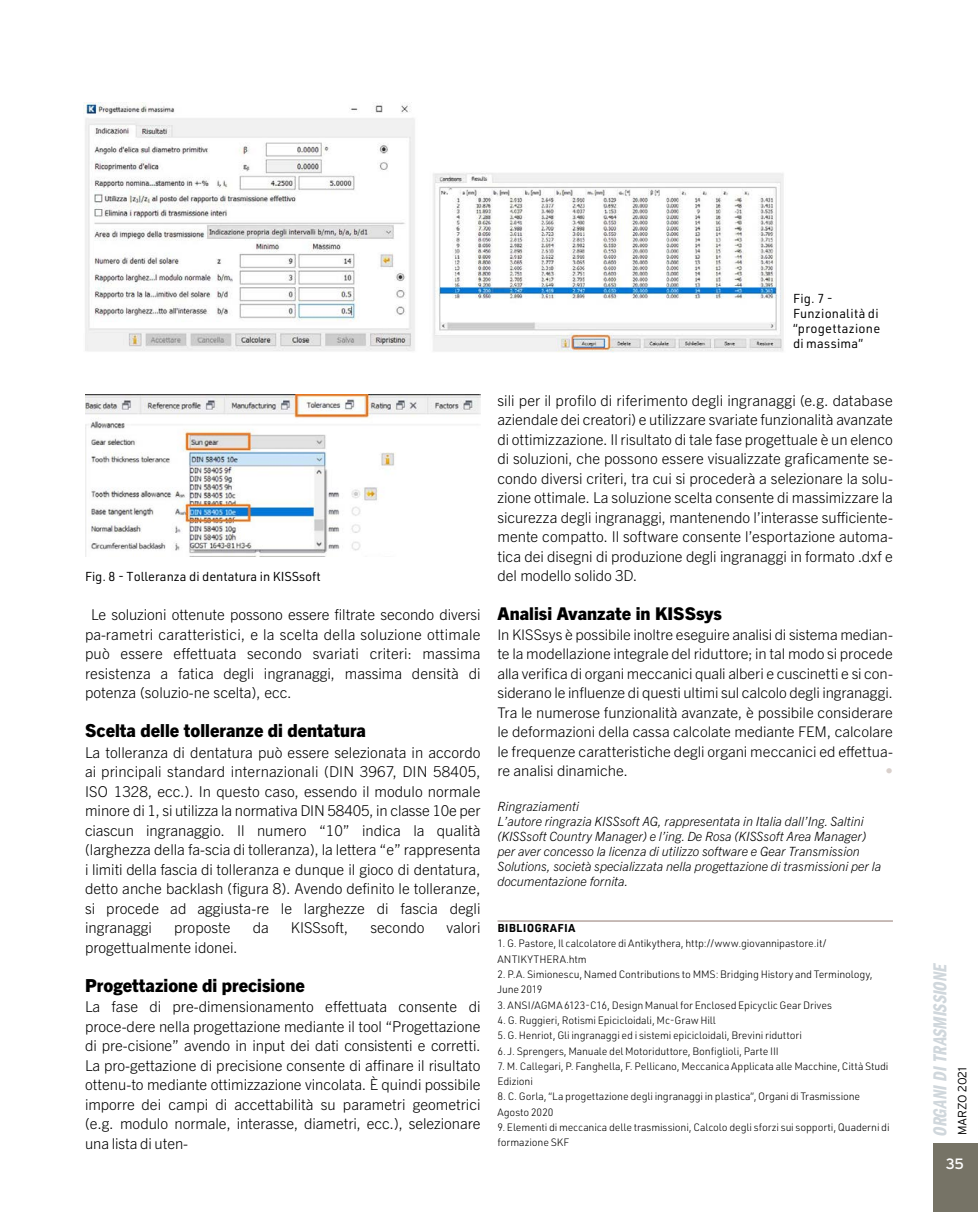
<style>
.page{position:relative;width:978px;height:1212px;background:#fff}
.page>*{position:absolute;margin:0;border:0;box-sizing:border-box;transform-origin:0 0}
.t1{font:italic 19.5px "Franklin Gothic URW Com Dem";color:#d0d7dc}
.OT20_Didascalia{font:800 18px "Trade Gothic Next LT Pro";color:#000}
.OT20_Titoletto{font:800 17.55px "Trade Gothic Next LT Pro";letter-spacing:.005em;color:#000}
.OT20_Didascalia-2{font:300 15px/19.5px "Trade Gothic Next LT Pro";color:#000;text-align:justify}
.OT20_Testo{font:300 15px/19.5px "Trade Gothic Next LT Pro";color:#000;text-align:justify}
.t2{font:15px "Interstate";color:#fff}
.OT20_Testo-2{font:300 14.7px/19.5px "Trade Gothic Next LT Pro";letter-spacing:-.005em;color:#000;text-align:justify}
.OT20_Bibliografia_Ti{font:600 14.7px "URWDIN";letter-spacing:.025em;color:#000;scale:.92 1}
.OT20_Testo-3{font:700 condensed 14.7px "Helvetica Neue LT Std";color:#d9d0cc}
.OT20_Box_Testo{font:italic 300 12.75px/15px "Trade Gothic Next LT Pro";color:#000}
.OT20_Didascalia-3{font:12.75px/15px "URWDIN";letter-spacing:.01em;color:#000}
.t3{font:300 12px "Interstate";letter-spacing:-.02em;color:#000}
.OT20_Bibliografia_Te{font:300 10.5px/15.3px "URWDIN";letter-spacing:-.015em;color:#000}
</style>
<div class="page">
<div style="left:933px;top:1144px;width:45px;height:68px;background:#767366"></div>
<img style="left:84px;top:103px;width:700px;height:249px">
<hr style="left:497px;top:920px;width:396px;height:2px;background:#b4a49e">
<img style="left:85px;top:395px;width:395px;height:161px">
<p class="OT20_Didascalia-3" style="left:793px;top:290px;width:89px">Fig. 7 -<br>Funzionalità di “progettazione di massima”</p>
<p class="OT20_Didascalia-3" style="left:85px;top:568px;width:237px">Fig. 8 - Tolleranza di dentatura in KISSsoft</p>
<p class="OT20_Didascalia-2" style="left:85px;top:604px;width:397px;text-indent:6px">Le soluzioni ottenute possono essere filtrate secondo diversi pa-rametri caratteristici, e la scelta della soluzione ottimale può essere effettuata secondo svariati criteri: massima resistenza a fatica degli ingranaggi, massima densità di potenza (soluzio-ne scelta), ecc.</p>
<p class="OT20_Didascalia" style="left:85px;top:718px;width:283px">Scelta delle tolleranze di dentatura</p>
<p class="OT20_Didascalia-2" style="left:85px;top:741px;width:397px">La tolleranza di dentatura può essere selezionata in accordo ai principali standard internazionali (DIN 3967, DIN 58405, ISO 1328, ecc.). In questo caso, essendo il modulo normale minore di 1, si utilizza la normativa DIN 58405, in classe 10e per ciascun ingranaggio. Il numero “10” indica la qualità (larghezza della fa-scia di tolleranza), la lettera “e” rappresenta i limiti della fascia di tolleranza e dunque il gioco di dentatura, detto anche backlash (figura 8). Avendo definito le tolleranze, si procede ad aggiusta-re le larghezze di fascia degli ingranaggi</p>
<p class="OT20_Didascalia-2" style="left:174px;top:917px;width:58px">proposte</p>
<p class="OT20_Didascalia-2" style="left:253px;top:917px;width:18px">da</p>
<p class="OT20_Didascalia-2" style="left:291px;top:917px;width:59px">KISSsoft,</p>
<p class="OT20_Didascalia-2" style="left:371px;top:917px;width:56px">secondo</p>
<p class="OT20_Didascalia-2" style="left:446px;top:917px;width:36px">valori</p>
<p class="OT20_Didascalia-2" style="left:85px;top:936px;width:154px">progettualmente idonei.</p>
<p class="OT20_Didascalia" style="left:85px;top:972px;width:221px">Progettazione di precisione</p>
<p class="OT20_Didascalia-2" style="left:85px;top:996px;width:397px">La fase di pre-dimensionamento effettuata consente di proce-dere nella progettazione mediante il tool “Progettazione di pre-cisione” avendo in input dei dati consistenti e corretti.<br>La pro-gettazione di precisione consente di affinare il risultato ottenu-to mediante ottimizzazione vincolata. È quindi possibile imporre dei campi di accettabilità su parametri geometrici (e.g. modulo normale, interasse, diametri, ecc.), selezionare una lista di uten-</p>
<p class="OT20_Testo" style="left:497px;top:389px;width:397px">sili per il profilo di riferimento degli ingranaggi (e.g. database aziendale dei creatori) e utilizzare svariate funzionalità avanzate di ottimizzazione. Il risultato di tale fase progettuale è un elenco di soluzioni, che possono essere visualizzate graficamente se&shy;condo diversi criteri, tra cui si procederà a selezionare la solu&shy;zione ottimale. La soluzione scelta consente di massimizzare la sicurezza degli ingranaggi, mantenendo l’interasse sufficiente&shy;mente compatto. Il software consente l’esportazione automa&shy;tica dei disegni di produzione degli ingranaggi in formato .dxf e del modello solido 3D.</p>
<p class="OT20_Titoletto" style="left:497px;top:601px;width:226px">Analisi Avanzate in KISSsys</p>
<p class="OT20_Testo-2" style="left:497px;top:623px;width:397px">In KISSsys è possibile inoltre eseguire analisi di sistema median&shy;te la modellazione integrale del riduttore; in tal modo si procede alla verifica di organi meccanici quali alberi e cuscinetti e si con&shy;siderano le influenze di questi ultimi sul calcolo degli ingranaggi.</p>
<p class="OT20_Testo-2" style="left:497px;top:701px;width:397px">Tra le numerose funzionalità avanzate, è possibile considerare le deformazioni della cassa calcolate mediante FEM, calcolare le frequenze caratteristiche degli organi meccanici ed effettua&shy;re analisi dinamiche.</p>
<p class="OT20_Testo-3" style="left:885px;top:762px;width:9px">•</p>
<p class="OT20_Box_Testo" style="left:497px;top:798px;width:83px">Ringraziamenti</p>
<p class="OT20_Box_Testo" style="left:497px;top:813px;width:385px">L’autore ringrazia KISSsoft AG, rappresentata in Italia dall’Ing. Saltini (KISSsoft Country Manager) e l’ing. De Rosa (KISSsoft Area Manager) per aver concesso la licenza di utilizzo software e Gear Transmission Solutions, società specializzata nella progettazione di trasmissioni per la documentazione fornita.</p>
<p class="OT20_Bibliografia_Ti" style="left:497px;top:917px;width:86px">Bibliografia</p>
<p class="OT20_Bibliografia_Te" style="left:497px;top:936px;width:331px">1. G. Pastore, Il calcolatore di Antikythera, http://www.giovannipastore.it/<br>ANTIKYTHERA.htm</p>
<p class="OT20_Bibliografia_Te" style="left:497px;top:966px;width:377px">2. P.A. Simionescu, Named Contributions to MMS: Bridging History and Terminology,<br>June 2019</p>
<p class="OT20_Bibliografia_Te" style="left:497px;top:997px;width:336px">3. ANSI/AGMA 6123-C16, Design Manual for Enclosed Epicyclic Gear Drives</p>
<p class="OT20_Bibliografia_Te" style="left:497px;top:1012px;width:220px">4. G. Ruggieri, Rotismi Epicicloidali, Mc-Graw Hill</p>
<p class="OT20_Bibliografia_Te" style="left:497px;top:1027px;width:306px">5. G. Henriot, Gli ingranaggi ed i sistemi epicicloidali, Brevini riduttori</p>
<p class="OT20_Bibliografia_Te" style="left:497px;top:1043px;width:283px">6. J. Sprengers, Manuale del Motoriduttore, Bonfiglioli, Parte III</p>
<p class="OT20_Bibliografia_Te" style="left:497px;top:1058px;width:392px">7. M. Callegari, P. Fanghella, F. Pellicano, Meccanica Applicata alle Macchine, Città Studi<br>Edizioni</p>
<p class="OT20_Bibliografia_Te" style="left:497px;top:1089px;width:364px">8. C. Gorla, “La progettazione degli ingranaggi in plastica”, Organi di Trasmissione<br>Agosto 2020</p>
<p class="OT20_Bibliografia_Te" style="left:497px;top:1119px;width:394px">9. Elementi di meccanica delle trasmissioni, Calcolo degli sforzi sui sopporti, Quaderni di formazione SKF</p>
<h1 class="t1" style="left:926px;top:1137px;width:177px;rotate:-90deg">ORGANIDITRASMISSIONE</h1>
<p class="t3" style="left:955px;top:1135px;width:69px;rotate:-90deg">MARZO 2021</p>
<p class="t2" style="left:946px;top:1155px;width:20px">35</p>
</div>
